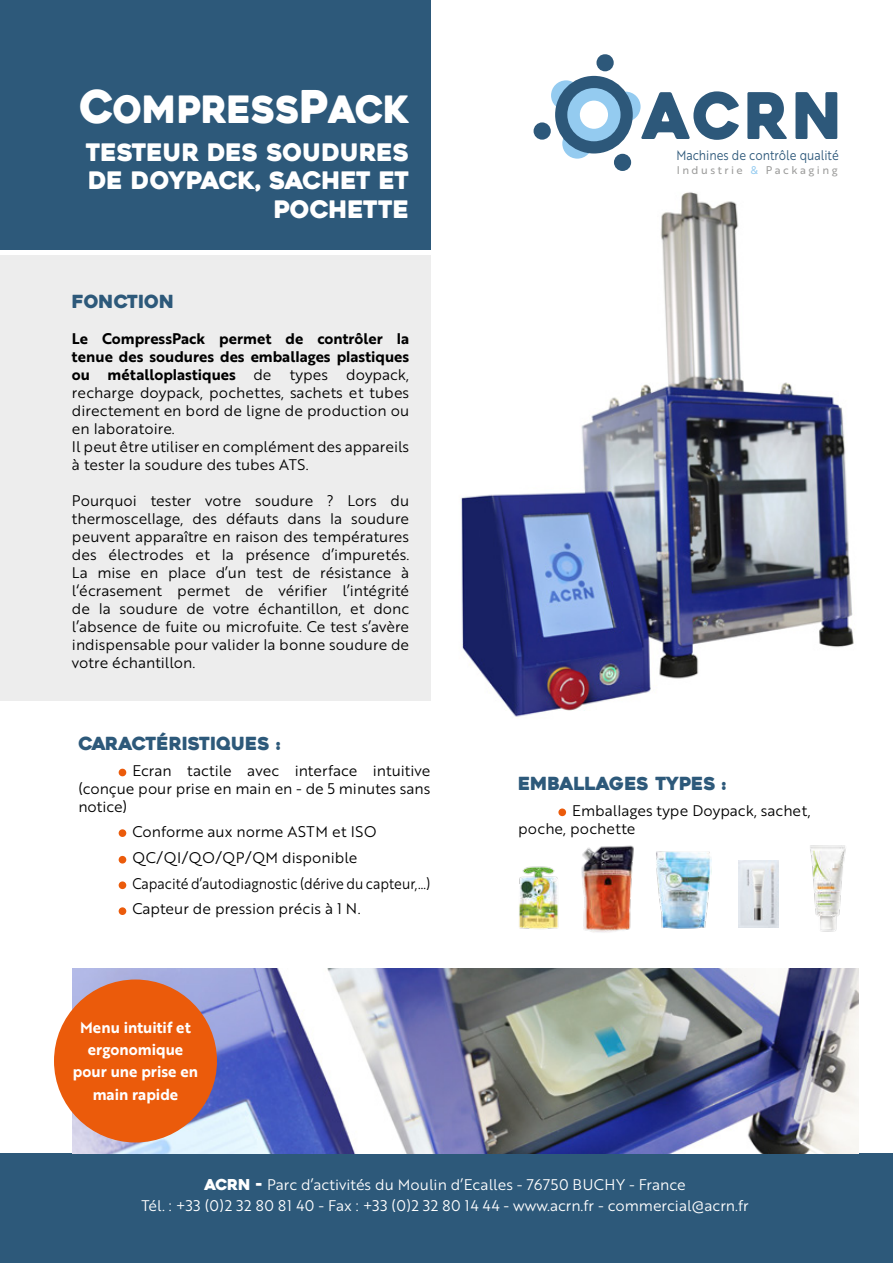
<style>
.page{position:relative;width:893px;height:1263px;background:#fff}
.page>*{position:absolute;margin:0;border:0;box-sizing:border-box;transform-origin:0 0}
.t1{font:64.05px "Heavitas";color:#2d587a;scale:.95 1}
.t2{font:37.5px "Heavitas";color:#fff;scale:.95 1}
.t3{font:24px/28.5px "Heavitas";color:#fff;text-align:right}
.t4{font:18px "Heavitas";color:#2d597a}
.t5{font:15.6px/22.5px "Brother 1816 Bold";color:#fff;text-align:center}
.t6{font:15px/18px "Brother 1816 Book";color:#000}
.t7{font:15px/21px "Brother 1816 Book";color:#fff;text-align:center}
.t8{font:15px/18px "Brother 1816 Bold";color:#000;text-align:justify}
.t9{font:13.65px "Brother 1816 Book";color:#2d587a;scale:.87 1}
.t10{font:10.95px "Brother 1816 Regular";letter-spacing:.23em;color:#9d9d9c}
.s1{font-size:45px}
.s2{font-family:"Brother 1816 Book"}
.s3{color:#94cbf0}
.s4{font-family:"Heavitas"}
</style>
<div class="page">
<img style="left:461px;top:169px;width:393px;height:548px">
<div style="left:0;top:0;width:430px;height:249px;background:#2d597a"></div>
<div style="left:0;top:1154px;width:893px;height:109px;background:#2d597a"></div>
<div style="left:0;top:255px;width:430px;height:445px;background:#ededed"></div>
<div style="left:551px;top:80px;width:30px;height:30px;background:#94cbf0;border-radius:50%"></div>
<div style="left:610px;top:92px;width:31px;height:30px;background:#94cbf0;border-radius:50%"></div>
<svg style="left:562px;top:129px;width:30px;height:30px"></svg>
<div style="left:555px;top:76px;width:78px;height:77px;background:#2d587a;border-radius:50%"></div>
<div style="left:567px;top:88px;width:53px;height:53px;background:#94cbf0;border-radius:50%"></div>
<div style="left:580px;top:101px;width:28px;height:28px;background:#fff;border-radius:50%"></div>
<div style="left:534px;top:122px;width:17px;height:18px;background:#2d587a;border-radius:50%"></div>
<div style="left:596px;top:54px;width:18px;height:17px;background:#2d587a;border-radius:50%"></div>
<div style="left:614px;top:154px;width:17px;height:17px;background:#2d587a;border-radius:50%"></div>
<img style="left:73px;top:968px;width:786px;height:186px">
<div style="left:558px;top:808px;width:8px;height:8px;background:#eb5b0b;border-radius:50%"></div>
<div style="left:119px;top:769px;width:7px;height:7px;background:#eb5b0b;border-radius:50%"></div>
<div style="left:119px;top:907px;width:7px;height:8px;background:#eb5b0b;border-radius:50%"></div>
<div style="left:119px;top:881px;width:7px;height:8px;background:#eb5b0b;border-radius:50%"></div>
<div style="left:119px;top:856px;width:7px;height:7px;background:#eb5b0b;border-radius:50%"></div>
<div style="left:119px;top:829px;width:7px;height:8px;background:#eb5b0b;border-radius:50%"></div>
<div style="left:54px;top:979px;width:163px;height:163px;background:#eb5b0b;border-radius:50%"></div>
<img style="left:656px;top:851px;width:56px;height:78px">
<img style="left:738px;top:860px;width:41px;height:67px">
<img style="left:810px;top:845px;width:36px;height:87px">
<img style="left:519px;top:866px;width:40px;height:64px">
<img style="left:581px;top:845px;width:53px;height:88px">
<h2 class="t2" style="left:79px;top:86px;width:349px"><span class="s1">C</span>OMPRESS<span class="s1">P</span>ACK</h2>
<h3 class="t3" style="left:85px;top:136px;width:325px">TESTEUR DES SOUDURES<br>DE DOYPACK, SACHET ET<br>POCHETTE</h3>
<p class="t4" style="left:72px;top:290px;width:104px">FONCTION</p>
<p class="t8" style="left:72px;top:331px;width:339px">Le CompressPack permet de contrôler la tenue des soudures des emballages plastiques ou métalloplastiques <span class="s2">de types doypack,</span></p>
<p class="t6" style="left:72px;top:385px;width:339px">recharge doypack, pochettes, sachets et tubes directement en bord de ligne de production ou en laboratoire.<br>Il peut être utiliser en complément des appareils à tester la soudure des tubes ATS.</p>
<p class="t6" style="left:72px;top:493px;width:339px;text-align:justify">Pourquoi tester votre soudure ? Lors du thermoscellage, des défauts dans la soudure peuvent apparaître en raison des températures des électrodes et la présence d’impuretés.<br>La mise en place d’un test de résistance à l‘écrasement permet de vérifier l’intégrité de la soudure de votre échantillon, et donc l’absence de fuite ou microfuite. Ce test s’avère indispensable pour valider la bonne soudure de votre échantillon.</p>
<p class="t4" style="left:78px;top:733px;width:203px">CARACTÉRISTIQUES :</p>
<p class="t6" style="left:78px;top:763px;width:354px;text-align:justify;text-indent:54px">Ecran tactile avec interface intuitive (conçue pour prise en main en - de 5 minutes sans notice)</p>
<p class="t6" style="left:132px;top:820px;width:300px;line-height:25.5px">Conforme aux norme ASTM et ISO QC/QI/QO/QP/QM disponible<br>Capacité d’autodiagnostic (dérive du capteur,…)<br>Capteur de pression précis à 1 N.</p>
<p class="t5" style="left:73px;top:1017px;width:127px">Menu intuitif et ergonomique pour une prise en main rapide</p>
<h1 class="t1" style="left:643px;top:79px;width:213px">ACRN</h1>
<p class="t9" style="left:676px;top:150px;width:188px">Machines de contrôle qualité</p>
<p class="t10" style="left:677px;top:166px;width:162px">Industrie <span class="s3">&amp;</span> Packaging</p>
<p class="t4" style="left:518px;top:773px;width:209px">EMBALLAGES TYPES :</p>
<p class="t6" style="left:518px;top:803px;width:294px;text-indent:54px">Emballages type Doypack, sachet, poche, pochette</p>
<p class="t7" style="left:141px;top:1175px;width:609px"><span class="s4">ACRN -</span> Parc d’activités du Moulin d’Ecalles - 76750 BUCHY - France<br>Tél. : +33 (0)2 32 80 81 40 - Fax : +33 (0)2 32 80 14 44 - www.acrn.fr - commercial@acrn.fr</p>
</div>
